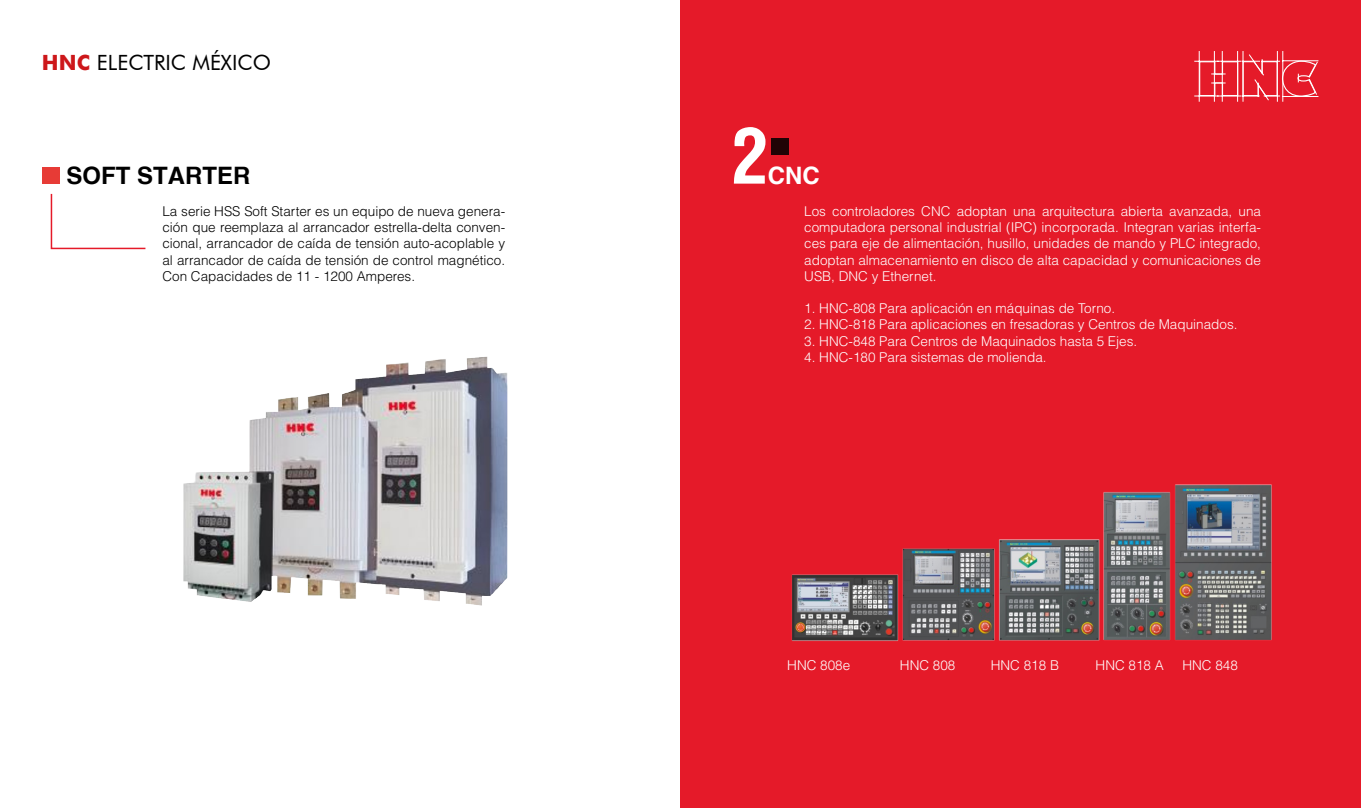
<style>
.page{position:relative;width:1361px;height:808px;background:#fff}
.page>*{position:absolute;margin:0;border:0;box-sizing:border-box;transform-origin:0 0}
.t1{font:700 condensed 75px "Helvetica";color:#fff}
.t2{font:700 24px "Helvetica cyr";color:#000}
.t3{font:700 24px "Helvetica cyr";color:#fff}
.t4{font:21px "Futura BT";color:#000}
.t5{font:300 13.5px/16.2px "Helvetica LT Std";color:#fff;text-align:justify}
.t6{font:300 13.5px/16.2px "Helvetica LT Std";color:#000;text-align:justify}
.s1{font-family:"Futura";font-weight:700;color:#cd171a}
</style>
<div class="page">
<div style="left:680px;top:0;width:681px;height:808px;background:#e51a29"></div>
<div style="left:43px;top:167px;width:17px;height:17px;background:#e73b36"></div>
<svg style="left:50px;top:193px;width:96px;height:57px"></svg>
<img style="left:183px;top:356px;width:325px;height:250px">
<div style="left:771px;top:139px;width:18px;height:16px;background:#200305"></div>
<svg style="left:1194px;top:51px;width:125px;height:51px"></svg>
<img style="left:791px;top:484px;width:481px;height:157px">
<h3 class="t4" style="left:42px;top:50px;width:231px"><span class="s1">HNC</span> ELECTRIC MÉXICO</h3>
<h1 class="t1" style="left:731px;top:109px;width:39px">2</h1>
<h2 class="t2" style="left:66px;top:162px;width:186px">SOFT STARTER</h2>
<p class="t6" style="left:162px;top:203px;width:344px">La serie HSS Soft Starter es un equipo de nueva genera&shy;ción que reemplaza al arrancador estrella-delta conven&shy;cional, arrancador de caída de tensión auto-acoplable y al arrancador de caída de tensión de control magnético.<br>Con Capacidades de 11 - 1200 Amperes.</p>
<p class="t5" style="left:804px;top:203px;width:458px">Los controladores CNC adoptan una arquitectura abierta avanzada, una computadora personal industrial (IPC) incorporada. Integran varias interfa&shy;ces para eje de alimentación, husillo, unidades de mando y PLC integrado, adoptan almacenamiento en disco de alta capacidad y comunicaciones de USB, DNC y Ethernet.</p>
<p class="t5" style="left:804px;top:300px;width:312px">1. HNC-808 Para aplicación en máquinas de Torno.</p>
<p class="t5" style="left:804px;top:316px;width:435px">2. HNC-818 Para aplicaciones en fresadoras y Centros de Maquinados.</p>
<p class="t5" style="left:804px;top:333px;width:334px">3. HNC-848 Para Centros de Maquinados hasta 5 Ejes.</p>
<p class="t5" style="left:804px;top:349px;width:244px">4. HNC-180 Para sistemas de molienda.</p>
<h2 class="t3" style="left:767px;top:162px;width:53px">CNC</h2>
<p class="t5" style="left:787px;top:657px;width:65px">HNC 808e</p>
<p class="t5" style="left:900px;top:657px;width:57px">HNC 808</p>
<p class="t5" style="left:990px;top:657px;width:70px">HNC 818 B</p>
<p class="t5" style="left:1095px;top:657px;width:70px">HNC 818 A</p>
<p class="t5" style="left:1182px;top:657px;width:57px">HNC 848</p>
</div>
